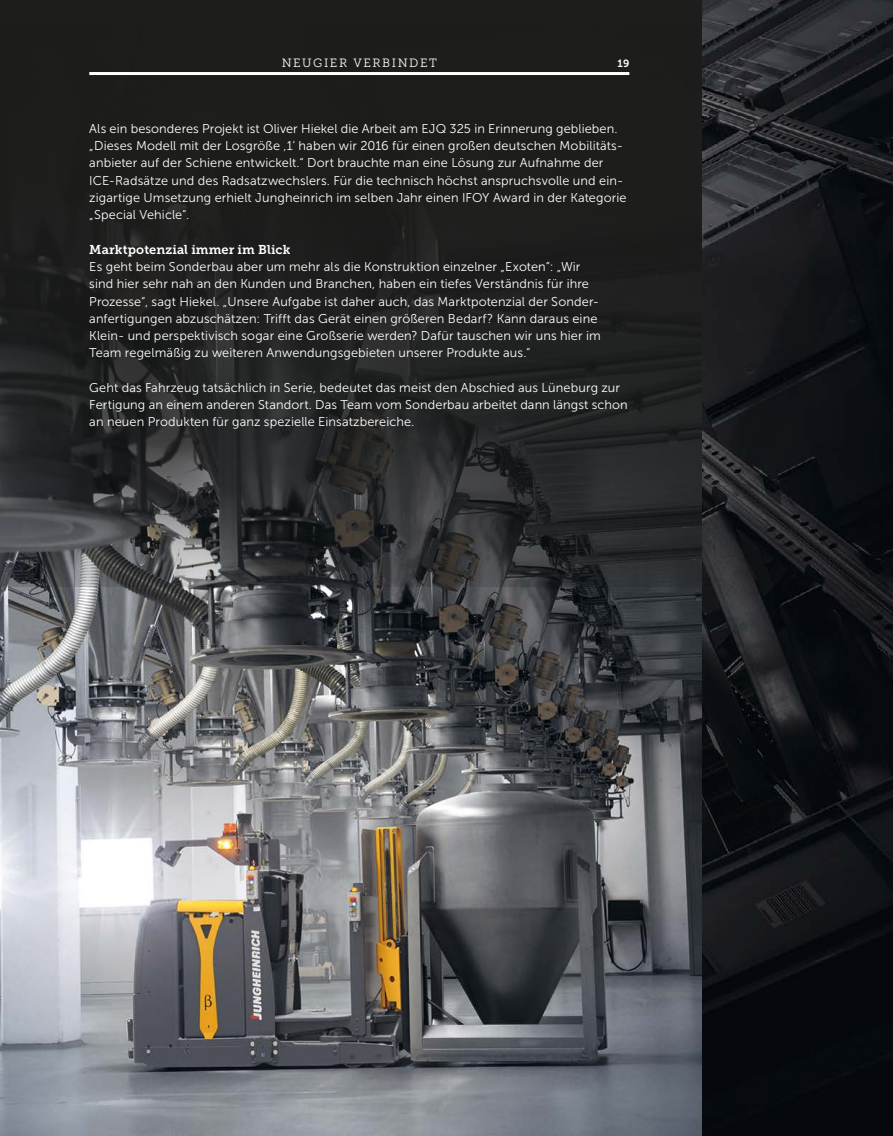
<style>
.page{position:relative;width:893px;height:1136px;background:#fff}
.page>*{position:absolute;margin:0;border:0;box-sizing:border-box;transform-origin:0 0}
.t1{font:12.75px/17.2px "Museo JH Sans 300";letter-spacing:.01em;color:#fff}
.t2{font:12.75px "Museo JH Slab 700";letter-spacing:.01em;color:#fff}
.t3{font:12px "Museo JH Slab 300";letter-spacing:.13em;color:#fff}
.t4{font:10.5px "Museo JH Sans 700";color:#fff}
</style>
<div class="page">
<img style="left:702px;top:0;width:191px;height:1135px">
<img style="left:0;top:587px;width:702px;height:548px">
<svg style="left:0;top:0;width:702px;height:587px;background:#232424"></svg>
<hr style="left:89px;top:72px;width:540px;height:3px;background:#fff">
<p class="t3" style="left:282px;top:56px;width:157px">NEUGIER VERBINDET</p>
<p class="t4" style="left:617px;top:57px;width:13px">19</p>
<p class="t1" style="left:89px;top:120px;width:539px">Als ein besonderes Projekt ist Oliver Hiekel die Arbeit am EJQ 325 in Erinnerung geblieben. „Dieses Modell mit der Losgröße ‚1‘ haben wir 2016 für einen großen deutschen Mobilitäts&shy;anbieter auf der Schiene entwickelt.“ Dort brauchte man eine Lösung zur Aufnahme der ICE-Radsätze und des Radsatzwechslers. Für die technisch höchst anspruchsvolle und ein&shy;zigartige Umsetzung erhielt Jungheinrich im selben Jahr einen IFOY Award in der Kategorie „Special Vehicle“.</p>
<p class="t2" style="left:89px;top:242px;width:203px">Marktpotenzial immer im Blick</p>
<p class="t1" style="left:89px;top:258px;width:513px">Es geht beim Sonderbau aber um mehr als die Konstruktion einzelner „Exoten“: „Wir sind hier sehr nah an den Kunden und Branchen, haben ein tiefes Verständnis für ihre Prozesse“, sagt Hiekel. „Unsere Aufgabe ist daher auch, das Marktpotenzial der Sonder&shy;anfertigungen abzuschätzen: Trifft das Gerät einen größeren Bedarf? Kann daraus eine Klein- und perspektivisch sogar eine Großserie werden? Dafür tauschen wir uns hier im Team regelmäßig zu weiteren Anwendungsgebieten unserer Produkte aus.“</p>
<p class="t1" style="left:89px;top:379px;width:540px">Geht das Fahrzeug tatsächlich in Serie, bedeutet das meist den Abschied aus Lüneburg zur<br>Fertigung an einem anderen Standort. Das Team vom Sonderbau arbeitet dann längst schon an neuen Produkten für ganz spezielle Einsatzbereiche.</p>
</div>
